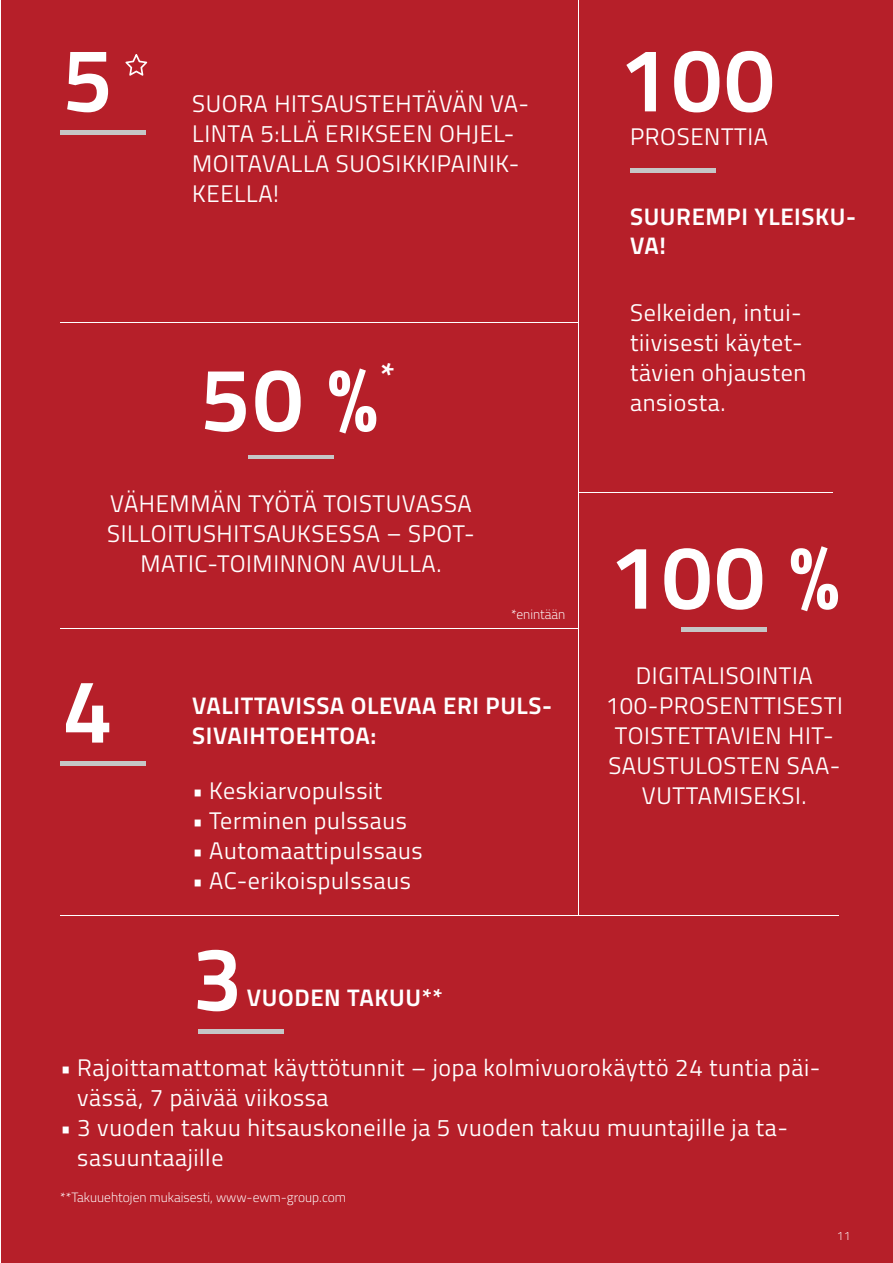
<style>
.page{position:relative;width:893px;height:1263px;background:#fff}
.page>*{position:absolute;margin:0;border:0;box-sizing:border-box;transform-origin:0 0}
.t1{font:700 90px "Titillium Text";letter-spacing:.025em;color:#fff}
.t2{font:700 34.95px "Titillium Text";color:#fff}
.t3{font:24px/30px "Titillium Text";letter-spacing:.025em;color:#fff}
.t4{font:700 24px/28.8px "Titillium Text";letter-spacing:.025em;color:#fff}
.t5{font:300 13.5px "Titillium Text";color:#fff}
.t6{font:300 12px "Titillium Text";color:#fff}
</style>
<div class="page">
<div style="left:1px;top:0;width:892px;height:1263px;background:#b61f29"></div>
<hr style="left:60px;top:131px;width:85px;height:4px;background:#c6c6c6">
<hr style="left:60px;top:761px;width:85px;height:4px;background:#c6c6c6">
<div style="left:199px;top:1029px;width:85px;height:5px;background:#c6c6c6"></div>
<hr style="left:248px;top:456px;width:85px;height:3px;background:#c6c6c6">
<hr style="left:60px;top:915px;width:779px;height:1px;background:#fff">
<hr style="left:60px;top:628px;width:519px;height:1px;background:#fff">
<hr style="left:60px;top:322px;width:519px;height:1px;background:#fff">
<hr style="left:578px;top:0;width:1px;height:915px;background:#fff">
<hr style="left:579px;top:492px;width:253px;height:1px;background:#fff">
<hr style="left:630px;top:169px;width:85px;height:4px;background:#c6c6c6">
<hr style="left:682px;top:628px;width:85px;height:4px;background:#c6c6c6">
<svg style="left:125px;top:54px;width:22px;height:22px"></svg>
<h1 class="t1" style="left:62px;top:12px;width:52px">5</h1>
<p class="t3" style="left:192px;top:88px;width:338px">SUORA HITSAUSTEHTÄVÄN VA‑<br>LINTA 5:LLÄ ERIKSEEN OHJEL‑<br>MOITAVALLA SUOSIKKIPAINIK‑<br>KEELLA!</p>
<h1 class="t1" style="left:200px;top:331px;width:179px">50 %</h1>
<h2 class="t2" style="left:380px;top:350px;width:16px">*</h2>
<p class="t3" style="left:107px;top:487px;width:369px;text-align:center">VÄHEMMÄN TYÖTÄ TOISTUVASSA<br>SILLOITUSHITSAUKSESSA – SPOT‑<br>MATIC‑TOIMINNON AVULLA.</p>
<p class="t5" style="left:511px;top:604px;width:56px">*enintään</p>
<h1 class="t1" style="left:62px;top:643px;width:52px">4</h1>
<p class="t4" style="left:192px;top:690px;width:361px">VALITTAVISSA OLEVAA ERI PULS-</p>
<p class="t4" style="left:192px;top:720px;width:186px">SIVAIHTOEHTOA:</p>
<p class="t3" style="left:192px;top:774px;width:192px">• Keskiarvopulssit</p>
<p class="t3" style="left:192px;top:804px;width:216px">• Terminen pulssaus</p>
<p class="t3" style="left:192px;top:834px;width:232px">• Automaattipulssaus</p>
<p class="t3" style="left:192px;top:864px;width:220px">• AC‑erikoispulssaus</p>
<h1 class="t1" style="left:192px;top:911px;width:52px">3</h1>
<p class="t4" style="left:247px;top:982px;width:197px">VUODEN TAKUU**</p>
<h1 class="t1" style="left:619px;top:12px;width:157px">100</h1>
<p class="t3" style="left:630px;top:121px;width:140px">PROSENTTIA</p>
<p class="t4" style="left:630px;top:201px;width:227px">SUUREMPI YLEISKU-<br>VA!</p>
<p class="t3" style="left:630px;top:296px;width:178px">Selkeiden, intui‑ tiivisesti käytet‑ tävien ohjausten ansiosta.</p>
<h1 class="t1" style="left:609px;top:509px;width:232px">100 %</h1>
<p class="t3" style="left:606px;top:659px;width:239px;text-align:center">DIGITALISOINTIA<br>100‑PROSENTTISESTI<br>TOISTETTAVIEN HIT‑<br>SAUSTULOSTEN SAA‑<br>VUTTAMISEKSI.</p>
<p class="t3" style="left:77px;top:1051px;width:745px;text-indent:-17px">• Rajoittamattomat käyttötunnit – jopa kolmivuorokäyttö 24 tuntia päi‑ vässä, 7 päivää viikossa</p>
<p class="t3" style="left:77px;top:1111px;width:712px;text-indent:-17px">• 3 vuoden takuu hitsauskoneille ja 5 vuoden takuu muuntajille ja ta‑ sasuuntaajille</p>
<p class="t5" style="left:60px;top:1187px;width:287px">**Takuuehtojen mukaisesti, www-ewm-group.com</p>
<p class="t6" style="left:837px;top:1227px;width:15px">11</p>
</div>
